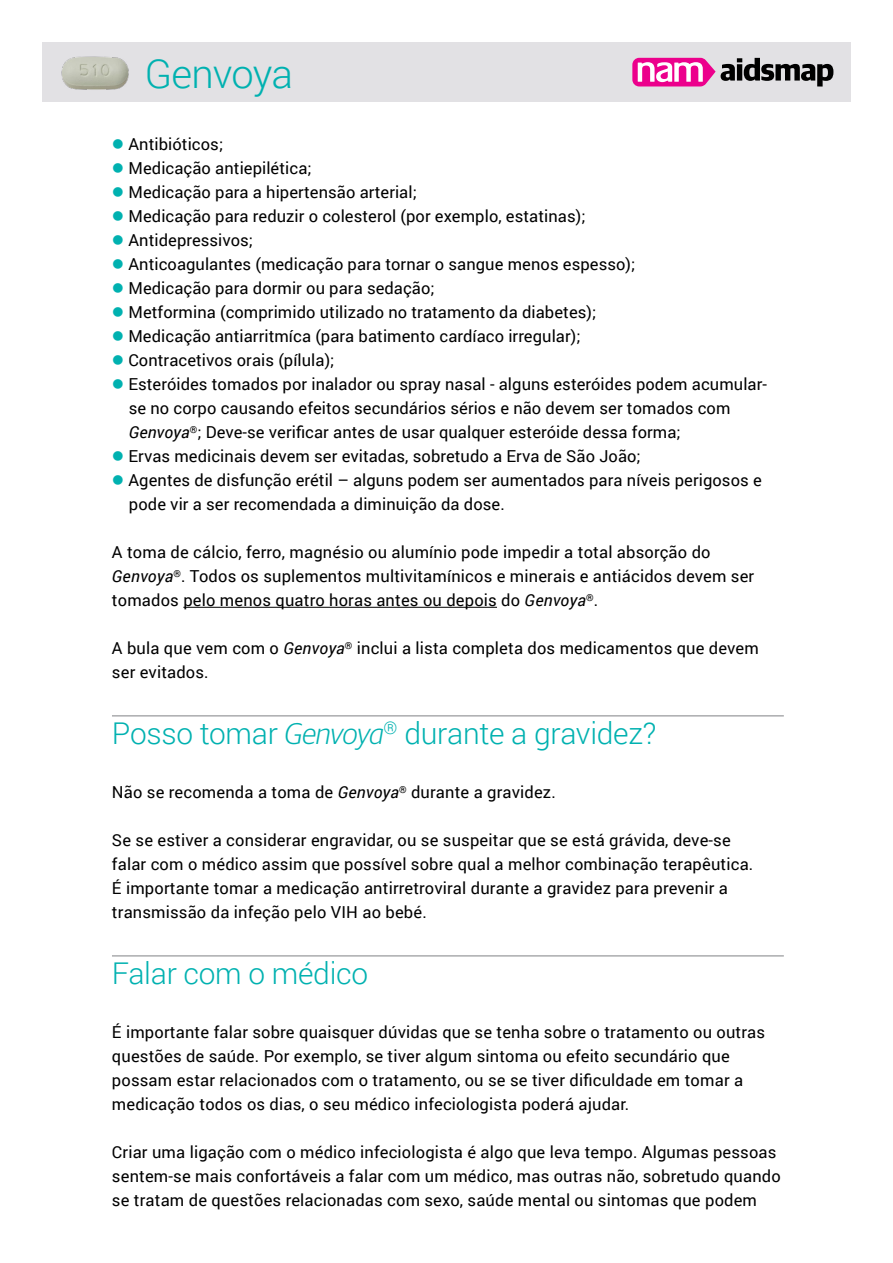
<style>
.page{position:relative;width:893px;height:1263px;background:#fff}
.page>*{position:absolute;margin:0;border:0;box-sizing:border-box;transform-origin:0 0}
.t1{font:300 40.2px "Roboto";letter-spacing:-.025em;color:#00b1b0}
.t2{font:300 30px "Roboto";letter-spacing:-.01em;color:#00b1b0}
.t3{font:16.5px/24px "Roboto";letter-spacing:.01em;color:#000}
.s1{font-style:italic}
.s2{font-family:"Guardian Sans";font-style:italic}
</style>
<div class="page">
<hr style="left:183px;top:607px;width:314px;height:1px;background:#000">
<hr style="left:112px;top:716px;width:672px;height:1px;background:#808285">
<hr style="left:112px;top:956px;width:672px;height:1px;background:#808285">
<div style="left:42px;top:42px;width:809px;height:60px;background:#e2e1e4"></div>
<svg style="left:632px;top:58px;width:201px;height:29px"></svg>
<img style="left:61px;top:56px;width:68px;height:34px">
<h1 class="t1" style="left:145px;top:46px;width:150px">Genvoya</h1>
<p class="t3" style="left:128px;top:132px;width:640px">Antibióticos;<br>Medicação antiepilética;<br>Medicação para a hipertensão arterial;<br>Medicação para reduzir o colesterol (por exemplo, estatinas);<br>Antidepressivos;<br>Anticoagulantes (medicação para tornar o sangue menos espesso);<br>Medicação para dormir ou para sedação;<br>Metformina (comprimido utilizado no tratamento da diabetes);<br>Medicação antiarritmíca (para batimento cardíaco irregular);<br>Contracetivos orais (pílula);<br>Esteróides tomados por inalador ou spray nasal - alguns esteróides podem acumular&shy;se no corpo causando efeitos secundários sérios e não devem ser tomados com <span class="s1">Genvoya</span><sup>®</sup>; Deve-se verificar antes de usar qualquer esteróide dessa forma;<br>Ervas medicinais devem ser evitadas, sobretudo a Erva de São João;<br>Agentes de disfunção erétil – alguns podem ser aumentados para níveis perigosos e pode vir a ser recomendada a diminuição da dose.</p>
<p class="t3" style="left:112px;top:540px;width:644px">A toma de cálcio, ferro, magnésio ou alumínio pode impedir a total absorção do<br><span class="s1">Genvoya</span><sup>®</sup>. Todos os suplementos multivitamínicos e minerais e antiácidos devem ser tomados pelo menos quatro horas antes ou depois do <span class="s1">Genvoya</span><sup>®</sup>.</p>
<p class="t3" style="left:112px;top:636px;width:648px">A bula que vem com o <span class="s1">Genvoya</span><sup>®</sup> inclui a lista completa dos medicamentos que devem ser evitados.</p>
<h2 class="t2" style="left:112px;top:713px;width:546px">Posso tomar <span class="s2">Genvoya</span><sup>®</sup> durante a gravidez?</h2>
<p class="t3" style="left:112px;top:780px;width:445px">Não se recomenda a toma de <span class="s1">Genvoya</span><sup>®</sup> durante a gravidez.</p>
<p class="t3" style="left:112px;top:828px;width:643px">Se se estiver a considerar engravidar, ou se suspeitar que se está grávida, deve-se falar com o médico assim que possível sobre qual a melhor combinação terapêutica.<br>É importante tomar a medicação antirretroviral durante a gravidez para prevenir a transmissão da infeção pelo VIH ao bebé.</p>
<h2 class="t2" style="left:112px;top:953px;width:258px">Falar com o médico</h2>
<p class="t3" style="left:112px;top:1020px;width:655px">É importante falar sobre quaisquer dúvidas que se tenha sobre o tratamento ou outras questões de saúde. Por exemplo, se tiver algum sintoma ou efeito secundário que possam estar relacionados com o tratamento, ou se se tiver dificuldade em tomar a medicação todos os dias, o seu médico infeciologista poderá ajudar.</p>
<p class="t3" style="left:112px;top:1140px;width:670px">Criar uma ligação com o médico infeciologista é algo que leva tempo. Algumas pessoas sentem-se mais confortáveis a falar com um médico, mas outras não, sobretudo quando se tratam de questões relacionadas com sexo, saúde mental ou sintomas que podem</p>
</div>
